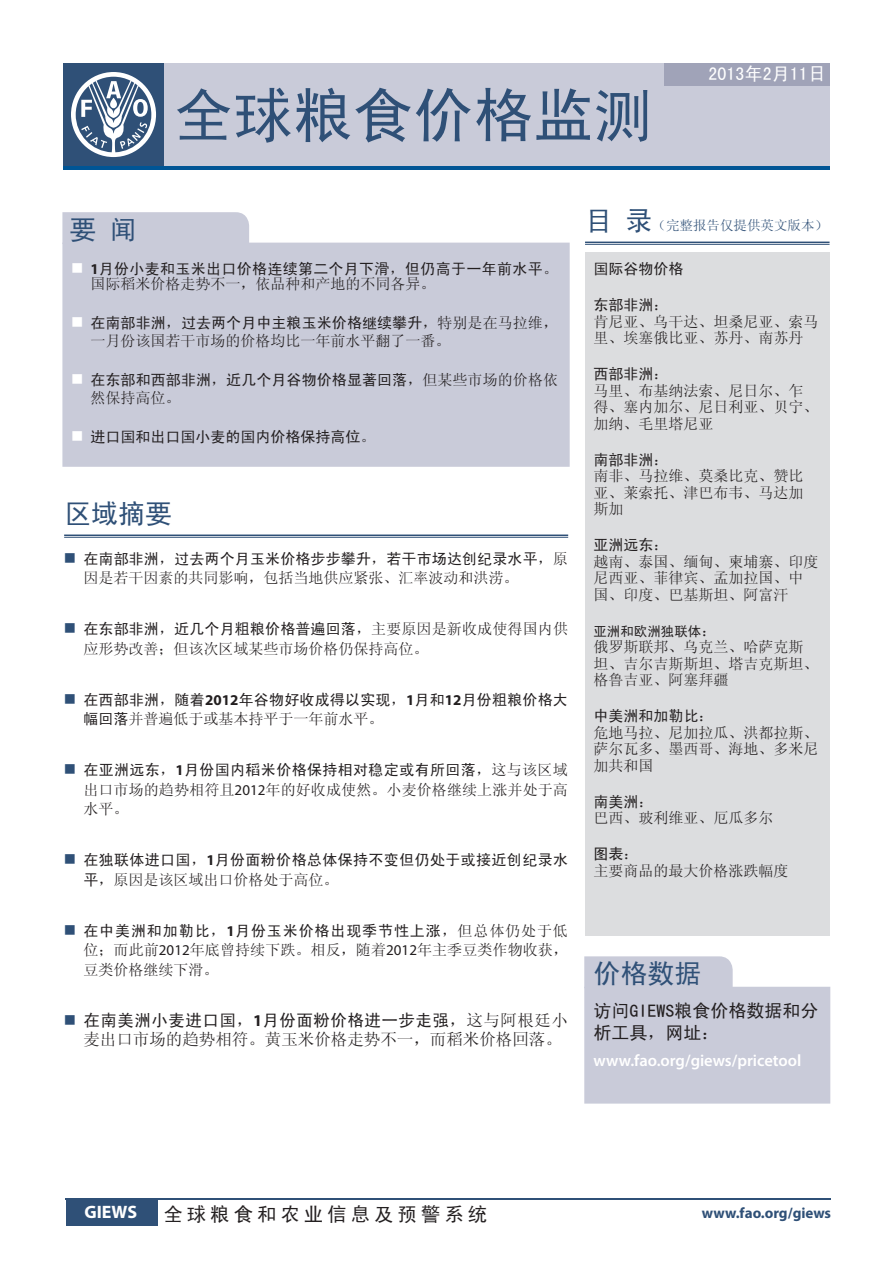
<style>
.page{position:relative;width:893px;height:1263px;background:#fff}
.page>*{position:absolute;margin:0;border:0;box-sizing:border-box;transform-origin:0 0}
.t1{font:60px "Sim Hei";color:#2f5077}
.t2{font:27px "Sim Hei";color:#2f5077}
.t3{font:19.5px "Sim Hei";letter-spacing:.2em;color:#231f20}
.t4{font:18px/21.6px "Sim Hei";color:#231f20}
.t5{font:18px "Sim Hei";color:#fff}
.t6{font:700 18px "Myriad Pro";color:#fff}
.HL_chinese{font:16.5px/19.5px "Sim Sun";color:#231f20}
.t7{font:600 16.5px "Myriad Pro";color:#fff}
.HL_chinese-2{font:15px/16.5px "Sim Sun";color:#231f20}
.HL_chinese-3{font:15px/19.5px "Sim Hei";letter-spacing:.015em;color:#231f20}
.Highlights_text{font:15px/15px "Sim Hei";letter-spacing:.005em;color:#231f20}
.Highlights_text-2{font:15px/18px "Sim Sun";color:#231f20}
.t8{font:700 15px "Myriad Pro";color:#2f5077}
.t9{font:13.5px "Sim Sun";color:#2f5077}
.t10{font:13.5px "Sim Hei";color:#231f20}
.s1{font-family:"Sim Hei";font-size:27px}
.s2{color:#fff}
.s3{font-family:"Myriad Pro";font-weight:700}
.s4{font-family:"Sim Sun"}
.s5{font-family:"Sim Hei"}
.s6{color:#2f5077}
.s7{font-family:"Myriad Pro"}
.s8{font-size:15px}
</style>
<div class="page">
<div style="left:63px;top:63px;width:767px;height:105px;background:#2f5077"></div>
<div style="left:164px;top:63px;width:666px;height:106px;background:#c9cbd9"></div>
<hr style="left:66px;top:1198px;width:765px;height:2px;background:#2f5077">
<hr style="left:63px;top:166px;width:767px;height:3px;background:#005595">
<svg style="left:71px;top:72px;width:85px;height:85px"></svg>
<div style="left:66px;top:1200px;width:92px;height:26px;background:#2f5077"></div>
<div style="left:664px;top:63px;width:166px;height:23px;background:#a0a3b8"></div>
<div style="left:585px;top:252px;width:245px;height:684px;background:#dcdddf"></div>
<hr style="left:585px;top:242px;width:245px;height:1px;background:#2f5077">
<hr style="left:585px;top:244px;width:245px;height:1px;background:#2f5077">
<hr style="left:64px;top:534px;width:504px;height:2px;background:#2f5077">
<hr style="left:64px;top:537px;width:504px;height:1px;background:#2f5077">
<div style="left:62px;top:243px;width:508px;height:224px;background:#c9cbd9;border:2px solid #c9cbd9"></div>
<div style="left:62px;top:212px;width:187px;height:32px;background:#c9cbd9"></div>
<div style="left:584px;top:987px;width:246px;height:116px;background:#c9cbd9"></div>
<div style="left:584px;top:956px;width:149px;height:32px;background:#c9cbd9"></div>
<p class="t2" style="left:69px;top:216px;width:69px">要 闻</p>
<h1 class="t1" style="left:173px;top:85px;width:481px">全球粮食价格监测</h1>
<p class="t5" style="left:709px;top:65px;width:118px">2013年2月11日</p>
<p class="t9" style="left:585px;top:218px;width:244px"><span class="s1">目 录</span>（完整报告仅提供英文版本）</p>
<p class="Highlights_text" style="left:90px;top:261px;width:469px;text-indent:-19px"><span class="s2">■</span> <span class="s3">1</span>月份小麦和玉米出口价格连续第二个月下滑，但仍高于一年前水平。<span class="s4">国际稻米价格走势不一，依品种和产地的不同各异。</span></p>
<p class="Highlights_text-2" style="left:90px;top:313px;width:469px;text-indent:-19px"><span class="s2">■</span> <span class="s5">在南部非洲，过去两个月中主粮玉米价格继续攀升，</span>特别是在马拉维，一月份该国若干市场的价格均比一年前水平翻了一番。</p>
<p class="Highlights_text" style="left:90px;top:370px;width:469px;line-height:18px;text-indent:-19px"><span class="s2">■</span> 在东部和西部非洲，近几个月谷物价格显著回落，<span class="s4">但某些市场的价格依然保持高位。</span></p>
<p class="Highlights_text" style="left:71px;top:429px;width:306px"><span class="s2">■</span> 进口国和出口国小麦的国内价格保持高位。</p>
<p class="t2" style="left:64px;top:499px;width:109px">区域摘要</p>
<p class="HL_chinese-3" style="left:83px;top:549px;width:486px;text-indent:-19px"><span class="s6">■</span> 在南部非洲，过去两个月玉米价格步步攀升，若干市场达创纪录水平，<span class="s4">原因是若干因素的共同影响，包括当地供应紧张、汇率波动和洪涝。</span></p>
<p class="HL_chinese-2" style="left:83px;top:619px;width:486px;line-height:19.5px;text-indent:-19px"><span class="s6">■</span> <span class="s5">在东部非洲，近几个月粗粮价格普遍回落，</span>主要原因是新收成使得国内供应形势改善；但该次区域某些市场价格仍保持高位。</p>
<p class="HL_chinese-3" style="left:83px;top:690px;width:486px;text-indent:-19px"><span class="s6">■</span> 在西部非洲，随着<span class="s3">2012</span>年谷物好收成得以实现，<span class="s3">1</span>月和<span class="s3">12</span>月份粗粮价格大幅回落<span class="s4">并普遍低于或基本持平于一年前水平。</span></p>
<p class="HL_chinese-2" style="left:83px;top:760px;width:486px;line-height:19.5px;text-align:justify;text-indent:-19px"><span class="s6">■</span> <span class="s5">在亚洲远东，</span><span class="s3">1</span><span class="s5">月份国内稻米价格保持相对稳定或有所回落，</span>这与该区域出口市场的趋势相符且<span class="s7">2012</span>年的好收成使然。小麦价格继续上涨并处于高水平。</p>
<p class="HL_chinese-3" style="left:83px;top:850px;width:486px;text-indent:-19px"><span class="s6">■</span> 在独联体进口国，<span class="s3">1</span>月份面粉价格总体保持不变但仍处于或接近创纪录水平，<span class="s4">原因是该区域出口价格处于高位。</span></p>
<p class="HL_chinese-2" style="left:83px;top:921px;width:486px;line-height:19.5px;text-align:justify;text-indent:-19px"><span class="s6">■</span> <span class="s5">在中美洲和加勒比，</span><span class="s3">1</span><span class="s5">月份玉米价格出现季节性上涨，</span>但总体仍处于低位；而此前<span class="s7">2012</span>年底曾持续下跌。相反，随着<span class="s7">2012</span>年主季豆类作物收获，豆类价格继续下滑。</p>
<p class="HL_chinese" style="left:83px;top:1010px;width:486px;text-indent:-19px"><span class="s6">■</span> <span class="s5">在南美洲小麦进口国，</span><span class="s3">1</span><span class="s5">月份面粉价格进一步走强，</span>这与阿根廷小麦出口市场的趋势相符。黄玉米价格走势不一，而稻米价格回落。</p>
<p class="HL_chinese-3" style="left:593px;top:259px;width:91px">国际谷物价格</p>
<p class="HL_chinese-2" style="left:593px;top:297px;width:226px"><span class="s5">东部非洲：<br></span>肯尼亚、乌干达、坦桑尼亚、索马里、埃塞俄比亚、苏丹、南苏丹</p>
<p class="HL_chinese-2" style="left:593px;top:366px;width:226px"><span class="s5">西部非洲：<br></span>马里、布基纳法索、尼日尔、乍得、塞内加尔、尼日利亚、贝宁、加纳、毛里塔尼亚</p>
<p class="HL_chinese-2" style="left:593px;top:451px;width:211px"><span class="s5">南部非洲：<br></span>南非、马拉维、莫桑比克、赞比亚、莱索托、津巴布韦、马达加斯加</p>
<p class="HL_chinese-2" style="left:593px;top:537px;width:226px"><span class="s5">亚洲远东：<br></span>越南、泰国、缅甸、柬埔寨、印度尼西亚、菲律宾、孟加拉国、中国、印度、巴基斯坦、阿富汗</p>
<p class="t10" style="left:593px;top:624px;width:124px">亚洲和欧洲独联体<span class="s8">：</span></p>
<p class="HL_chinese-2" style="left:593px;top:639px;width:226px">俄罗斯联邦、乌克兰、哈萨克斯坦、吉尔吉斯斯坦、塔吉克斯坦、格鲁吉亚、阿塞拜疆</p>
<p class="HL_chinese-2" style="left:593px;top:708px;width:226px"><span class="s5">中美洲和加勒比：<br></span>危地马拉、尼加拉瓜、洪都拉斯、萨尔瓦多、墨西哥、海地、多米尼加共和国</p>
<p class="HL_chinese-2" style="left:593px;top:793px;width:181px"><span class="s5">南美洲：<br></span>巴西、玻利维亚、厄瓜多尔</p>
<p class="HL_chinese-2" style="left:593px;top:846px;width:196px"><span class="s5">图表：<br></span>主要商品的最大价格涨跌幅度</p>
<p class="t2" style="left:593px;top:960px;width:109px">价格数据</p>
<p class="t4" style="left:593px;top:1000px;width:226px">访问GIEWS粮食价格数据和分析工具，网址：</p>
<p class="t7" style="left:593px;top:1050px;width:209px">www.fao.org/giews/pricetool</p>
<p class="t6" style="left:84px;top:1200px;width:54px">GIEWS</p>
<h3 class="t3" style="left:164px;top:1204px;width:325px">全球粮食和农业信息及预警系统</h3>
<p class="t8" style="left:702px;top:1203px;width:131px">www.fao.org/giews</p>
</div>
